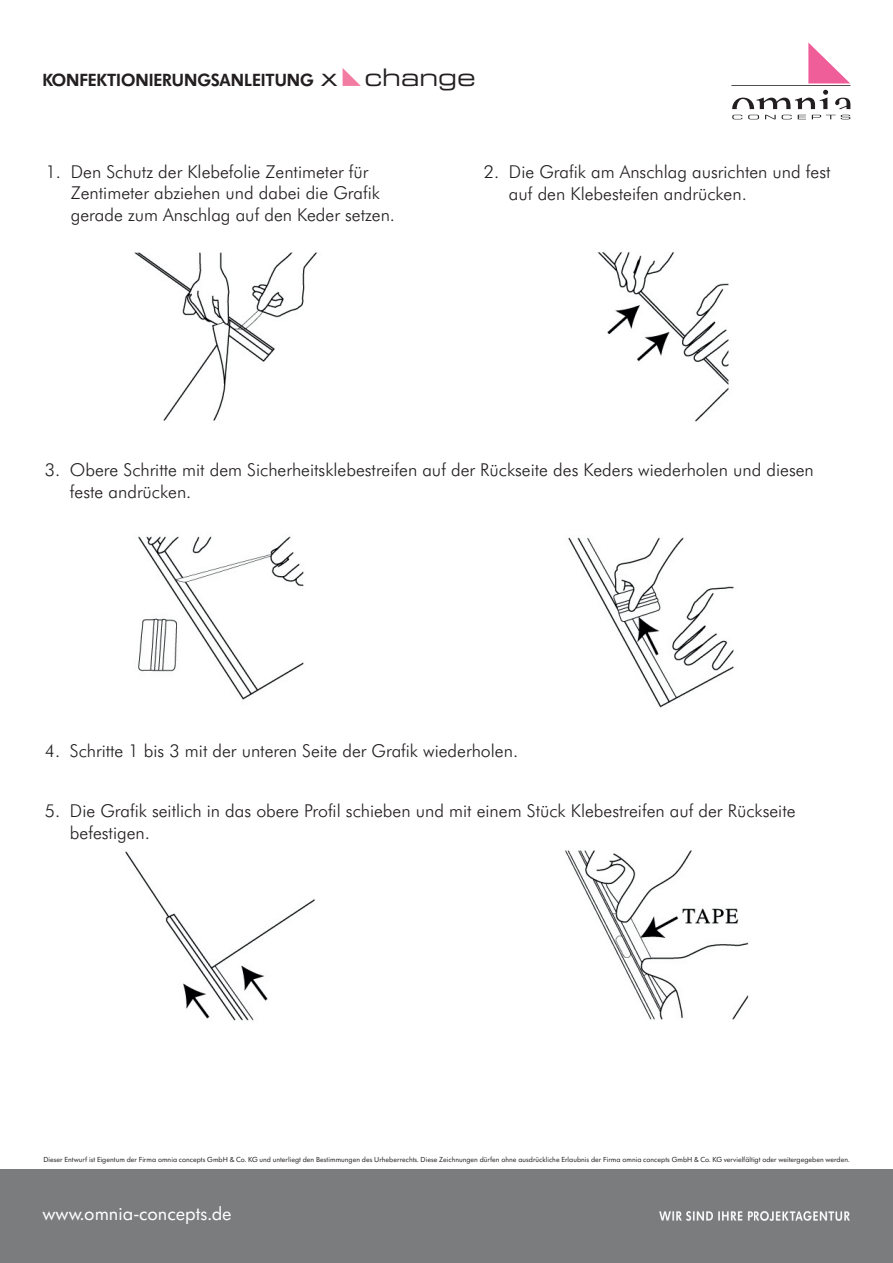
<style>
.page{position:relative;width:893px;height:1263px;background:#fff}
.page>*{position:absolute;margin:0;border:0;box-sizing:border-box;transform-origin:0 0}
.t1{font:19.5px "Futura SB";color:#fff}
.t2{font:600 18.3px "Futura SB";color:#231f20}
.t3{font:17.7px/21.3px "Futura Lt BT";color:#231f20}
.t4{font:7.65px "Futura SB";color:#231f20}
.s1{font-family:"Eurostile LT Pro Ex 2";font-weight:400;font-size:24px}
</style>
<div class="page">
<div style="left:0;top:1169px;width:893px;height:94px;background:#7a7c7d"></div>
<svg style="left:343px;top:68px;width:18px;height:18px"></svg>
<img style="left:134px;top:252px;width:184px;height:169px">
<img style="left:597px;top:252px;width:132px;height:170px">
<img style="left:138px;top:536px;width:166px;height:164px">
<img style="left:125px;top:851px;width:190px;height:170px">
<img style="left:565px;top:850px;width:184px;height:170px">
<img style="left:568px;top:537px;width:166px;height:171px">
<hr style="left:731px;top:85px;width:119px;height:1px;background:#231f20">
<svg style="left:732px;top:90px;width:118px;height:19px"></svg>
<svg style="left:808px;top:43px;width:42px;height:40px"></svg>
<svg style="left:732px;top:115px;width:10px;height:4px"></svg>
<svg style="left:748px;top:115px;width:11px;height:4px"></svg>
<svg style="left:765px;top:115px;width:11px;height:4px"></svg>
<svg style="left:782px;top:115px;width:10px;height:4px"></svg>
<svg style="left:798px;top:115px;width:8px;height:4px"></svg>
<svg style="left:812px;top:115px;width:38px;height:4px"></svg>
<img style="left:660px;top:1212px;width:190px;height:8px">
<p class="t2" style="left:43px;top:69px;width:435px">KONFEKTIONIERUNGSANLEITUNG <span class="s1">x change</span></p>
<p class="t3" style="left:71px;top:163px;width:326px;text-indent:-25px">1. Den Schutz der Klebefolie Zentimeter für<br>Zentimeter abziehen und dabei die Grafik gerade zum Anschlag auf den Keder setzen.</p>
<p class="t3" style="left:509px;top:163px;width:323px;text-indent:-25px">2. Die Grafik am Anschlag ausrichten und fest auf den Klebesteifen andrücken.</p>
<p class="t3" style="left:70px;top:461px;width:745px;text-indent:-25px">3. Obere Schritte mit dem Sicherheitsklebestreifen auf der Rückseite des Keders wiederholen und diesen feste andrücken.</p>
<p class="t3" style="left:45px;top:742px;width:475px">4. Schritte 1 bis 3 mit der unteren Seite der Grafik wiederholen.</p>
<p class="t3" style="left:70px;top:802px;width:727px;text-indent:-25px">5. Die Grafik seitlich in das obere Profil schieben und mit einem Stück Klebestreifen auf der Rückseite befestigen.</p>
<p class="t4" style="left:43px;top:1156px;width:808px">Dieser Entwurf ist Eigentum der Firma omnia concepts GmbH &amp; Co. KG und unterliegt den Bestimmungen des Urheberrechts. Diese Zeichnungen dürfen ohne ausdrückliche Erlaubnis der Firma omnia concepts GmbH &amp; Co. KG vervielfältigt oder weitergegeben werden.</p>
<p class="t1" style="left:43px;top:1203px;width:191px">www.omnia-concepts.de</p>
</div>
